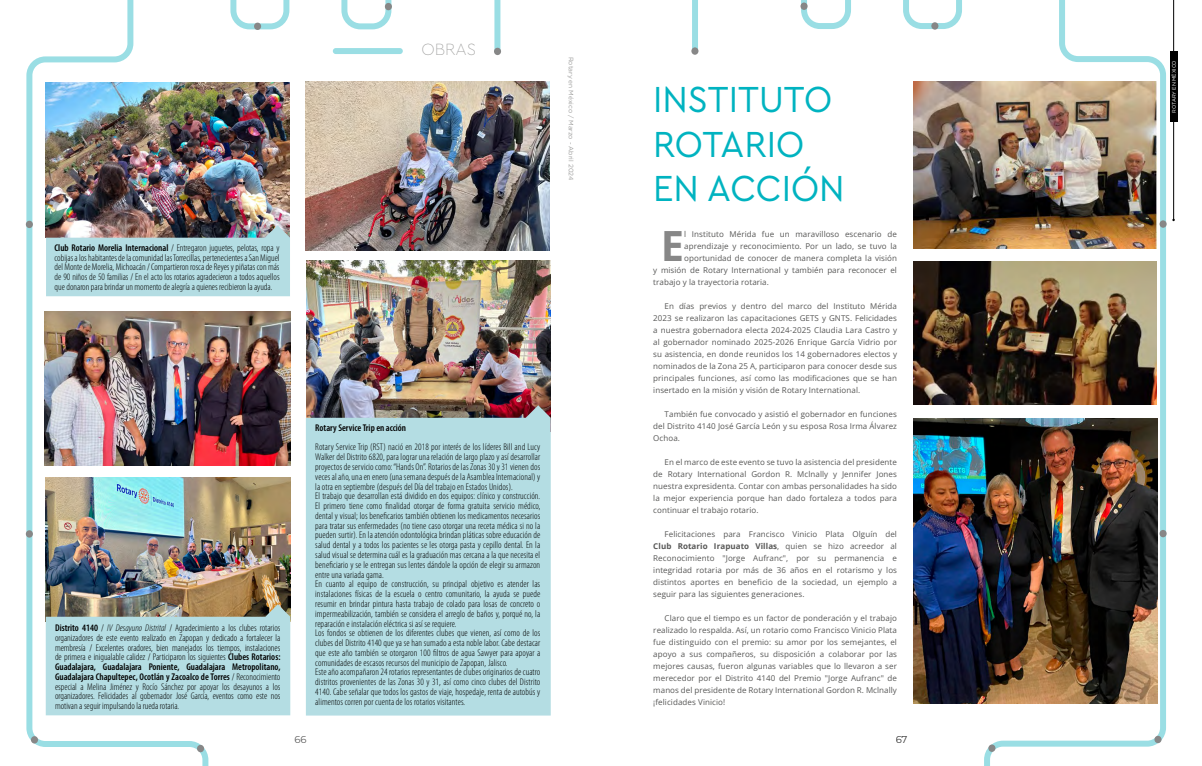
<style>
.page{position:relative;width:1202px;height:766px;background:#fff}
.page>*{position:absolute;margin:0;border:0;box-sizing:border-box;transform-origin:0 0}
.t1{font:700 41.6px "Open Sans";color:#878787}
.t2{font:37.9px/44.6px "Cera Pro";color:#00b3c0;scale:.95 1}
.t3{font:100 17px "Cera Pro";color:#9d9d9c}
.t4{font:10px "Montserrat";color:#000}
.t5{font:300 condensed 9.8px/9.8px "Myriad Pro";letter-spacing:.01em;color:#000;text-align:justify}
.t6{font:600 condensed 9.8px "Myriad Pro";color:#000}
.t7{font:8px/12px "Open Sans";letter-spacing:.01em;color:#575756;text-align:justify}
.t8{font:6.5px "Gotham Rounded";color:#9d9d9c}
.t9{font:5px "Gotham HTF";color:#fff}
.s1{font-weight:600}
.s2{font-style:italic}
.s3{font-weight:700}
</style>
<div class="page">
<hr style="left:1173px;top:0;width:1px;height:220px;background:#000">
<div style="left:1170px;top:51px;width:7px;height:70px;background:#000"></div>
<img style="left:500px;top:261px;width:51px;height:144px">
<svg style="left:692px;top:0;width:474px;height:765px"></svg>
<div style="left:691px;top:47px;width:7px;height:8px;background:#878787;border-radius:50%"></div>
<div style="left:800px;top:3px;width:8px;height:7px;background:#878787;border-radius:50%"></div>
<div style="left:931px;top:22px;width:7px;height:8px;background:#878787;border-radius:50%"></div>
<div style="left:1159px;top:220px;width:8px;height:8px;background:#878787;border-radius:50%"></div>
<div style="left:1159px;top:529px;width:8px;height:8px;background:#878787;border-radius:50%"></div>
<div style="left:988px;top:744px;width:7px;height:7px;background:#878787;border-radius:50%"></div>
<div style="left:1154px;top:735px;width:7px;height:8px;background:#878787;border-radius:50%"></div>
<img style="left:26px;top:0;width:474px;height:765px">
<div style="left:494px;top:48px;width:7px;height:7px;background:#878787;border-radius:50%"></div>
<div style="left:385px;top:3px;width:7px;height:7px;background:#878787;border-radius:50%"></div>
<div style="left:254px;top:23px;width:7px;height:7px;background:#878787;border-radius:50%"></div>
<div style="left:26px;top:221px;width:7px;height:7px;background:#878787;border-radius:50%"></div>
<div style="left:26px;top:530px;width:7px;height:7px;background:#878787;border-radius:50%"></div>
<div style="left:197px;top:744px;width:7px;height:8px;background:#878787;border-radius:50%"></div>
<div style="left:31px;top:736px;width:7px;height:7px;background:#878787;border-radius:50%"></div>
<div style="left:333px;top:48px;width:70px;height:6px;background:#9adee4;border-radius:3px"></div>
<div style="left:306px;top:405px;width:245px;height:310px;background:#b4dde3"></div>
<img style="left:46px;top:82px;width:243px;height:143px">
<img style="left:306px;top:81px;width:244px;height:169px">
<img style="left:46px;top:477px;width:244px;height:127px">
<img style="left:45px;top:312px;width:245px;height:154px">
<svg style="left:46px;top:604px;width:244px;height:111px;background:#afd1d4"></svg>
<img style="left:913px;top:81px;width:243px;height:167px">
<img style="left:913px;top:261px;width:244px;height:143px">
<img style="left:913px;top:418px;width:244px;height:285px">
<svg style="left:46px;top:225px;width:244px;height:71px;background:#abcacf"></svg>
<p class="t5" style="left:55px;top:243px;width:227px"><span class="s1">Club Rotario Morelia Internacional</span> / Entregaron juguetes, pelotas, ropa y cobijas a los habitantes de la comunidad las Torrecillas, pertenecientes a San Miguel del Monte de Morelia, Michoacán / Compartieron rosca de Reyes y piñatas con más de 90 niños de 50 familias / En el acto los rotarios agradecieron a todos aquellos que donaron para brindar un momento de alegría a quienes recibieron la ayuda.</p>
<p class="t5" style="left:55px;top:623px;width:227px"><span class="s1">Distrito 4140</span> / <span class="s2">IV Desayuno Distrital</span> / Agradecimiento a los clubes rotarios organizadores de este evento realizado en Zapopan y dedicado a fortalecer la membresía / Excelentes oradores, bien manejados los tiempos, instalaciones de primera e inigualable calidez / Participaron los siguientes <span class="s1">Clubes Rotarios:<br>Guadalajara, Guadalajara Poniente, Guadalajara Metropolitano, Guadalajara Chapultepec, Ocotlán y Zacoalco de Torres</span> / Reconocimiento especial a Melina Jiménez y Rocío Sánchez por apoyar los desayunos a los organizadores. Felicidades al gobernador José García, eventos como este nos motivan a seguir impulsando la rueda rotaria.</p>
<h3 class="t3" style="left:421px;top:38px;width:56px">OBRAS</h3>
<p class="t8" style="left:576px;top:57px;width:125px;rotate:90deg">Rotary en México / Marzo - Abril 2024</p>
<p class="t6" style="left:315px;top:421px;width:92px">Rotary Service Trip en acción</p>
<p class="t5" style="left:315px;top:442px;width:227px;text-align:left">Rotary Service Trip (RST) nació en 2018 por interés de los líderes Bill and Lucy Walker del Distrito 6820, para lograr una relación de largo plazo y así desarrollar proyectos de servicio como: “Hands On”. Rotarios de las Zonas 30 y 31 vienen dos veces al año, una en enero (una semana después de la Asamblea Internacional) y la otra en septiembre (después del Día del trabajo en Estados Unidos).<br>El trabajo que desarrollan está dividido en dos equipos: clínico y construcción.<br>El primero tiene como finalidad otorgar de forma gratuita servicio médico, dental y visual; los beneficarios también obtienen los medicamentos necesarios para tratar sus enfermedades (no tiene caso otorgar una receta médica si no la pueden surtir). En la atención odontológica brindan pláticas sobre educación de salud dental y a todos los pacientes se les otorga pasta y cepillo dental. En la salud visual se determina cuál es la graduación mas cercana a la que necesita el beneficiario y se le entregan sus lentes dándole la opción de elegir su armazon entre una variada gama.<br>En cuanto al equipo de construcción, su principal objetivo es atender las instalaciones físicas de la escuela o centro comunitario, la ayuda se puede resumir en brindar pintura hasta trabajo de colado para losas de concreto o impermeabilización, también se considera el arreglo de baños y, porqué no, la reparación e instalación eléctrica si así se requiere.<br>Los fondos se obtienen de los diferentes clubes que vienen, así como de los clubes del Distrito 4140 que ya se han sumado a esta noble labor. Cabe destacar que este año también se otorgaron 100 filtros de agua Sawyer para apoyar a comunidades de escasos recursos del municipio de Zapopan, Jalisco.<br>Este año acompañaron 24 rotarios representantes de clubes originarios de cuatro distritos provenientes de las Zonas 30 y 31, así como cinco clubes del Distrito 4140. Cabe señalar que todos los gastos de viaje, hospedaje, renta de autobús y alimentos corren por cuenta de los rotarios visitantes.</p>
<h2 class="t2" style="left:653px;top:75px;width:203px">INSTITUTO<br>ROTARIO<br>EN ACCIÓN</h2>
<h1 class="t1" style="left:661px;top:216px;width:25px">E</h1>
<p class="t7" style="left:684px;top:228px;width:214px">l Instituto Mérida fue un maravilloso escenario de</p>
<p class="t7" style="left:684px;top:240px;width:214px">aprendizaje y reconocimiento. Por un lado, se tuvo la</p>
<p class="t7" style="left:684px;top:252px;width:214px">oportunidad de conocer de manera completa la visión</p>
<p class="t7" style="left:653px;top:264px;width:245px">y misión de Rotary International y también para reconocer el</p>
<p class="t7" style="left:653px;top:276px;width:117px">trabajo y la trayectoria rotaria.</p>
<p class="t7" style="left:653px;top:300px;width:245px;text-indent:11px">En días previos y dentro del marco del Instituto Mérida 2023 se realizaron las capacitaciones GETS y GNTS. Felicidades a nuestra gobernadora electa 2024-2025 Claudia Lara Castro y al gobernador nominado 2025-2026 Enrique García Vidrio por su asistencia, en donde reunidos los 14 gobernadores electos y nominados de la Zona 25 A, participaron para conocer desde sus principales funciones, así como las modificaciones que se han insertado en la misión y visión de Rotary International.</p>
<p class="t7" style="left:653px;top:408px;width:245px;text-indent:11px">También fue convocado y asistió el gobernador en funciones del Distrito 4140 José García León y su esposa Rosa Irma Álvarez Ochoa.</p>
<p class="t7" style="left:653px;top:456px;width:245px;text-indent:11px">En el marco de este evento se tuvo la asistencia del presidente de Rotary International Gordon R. Mclnally y Jennifer Jones nuestra expresidenta. Contar con ambas personalidades ha sido la mejor experiencia porque han dado fortaleza a todos para continuar el trabajo rotario.</p>
<p class="t7" style="left:653px;top:528px;width:245px;text-indent:11px">Felicitaciones para Francisco Vinicio Plata Olguín del <span class="s3">Club Rotario Irapuato Villas</span>, quien se hizo acreedor al Reconocimiento "Jorge Aufranc", por su permanencia e integridad rotaria por más de 36 años en el rotarismo y los distintos aportes en beneficio de la sociedad, un ejemplo a seguir para las siguientes generaciones.</p>
<p class="t7" style="left:653px;top:612px;width:245px;text-indent:11px">Claro que el tiempo es un factor de ponderación y el trabajo realizado lo respalda. Así, un rotario como Francisco Vinicio Plata fue distinguido con el premio: su amor por los semejantes, el apoyo a sus compañeros, su disposición a colaborar por las mejores causas, fueron algunas variables que lo llevaron a ser merecedor por el Distrito 4140 del Premio "Jorge Aufranc" de manos del presidente de Rotary International Gordon R. Mclnally ¡felicidades Vinicio!</p>
<p class="t4" style="left:294px;top:732px;width:14px">66</p>
<p class="t4" style="left:895px;top:732px;width:13px">67</p>
<p class="t9" style="left:1171px;top:113px;width:54px;rotate:-90deg">ROTARY EN MÉXICO</p>
</div>
